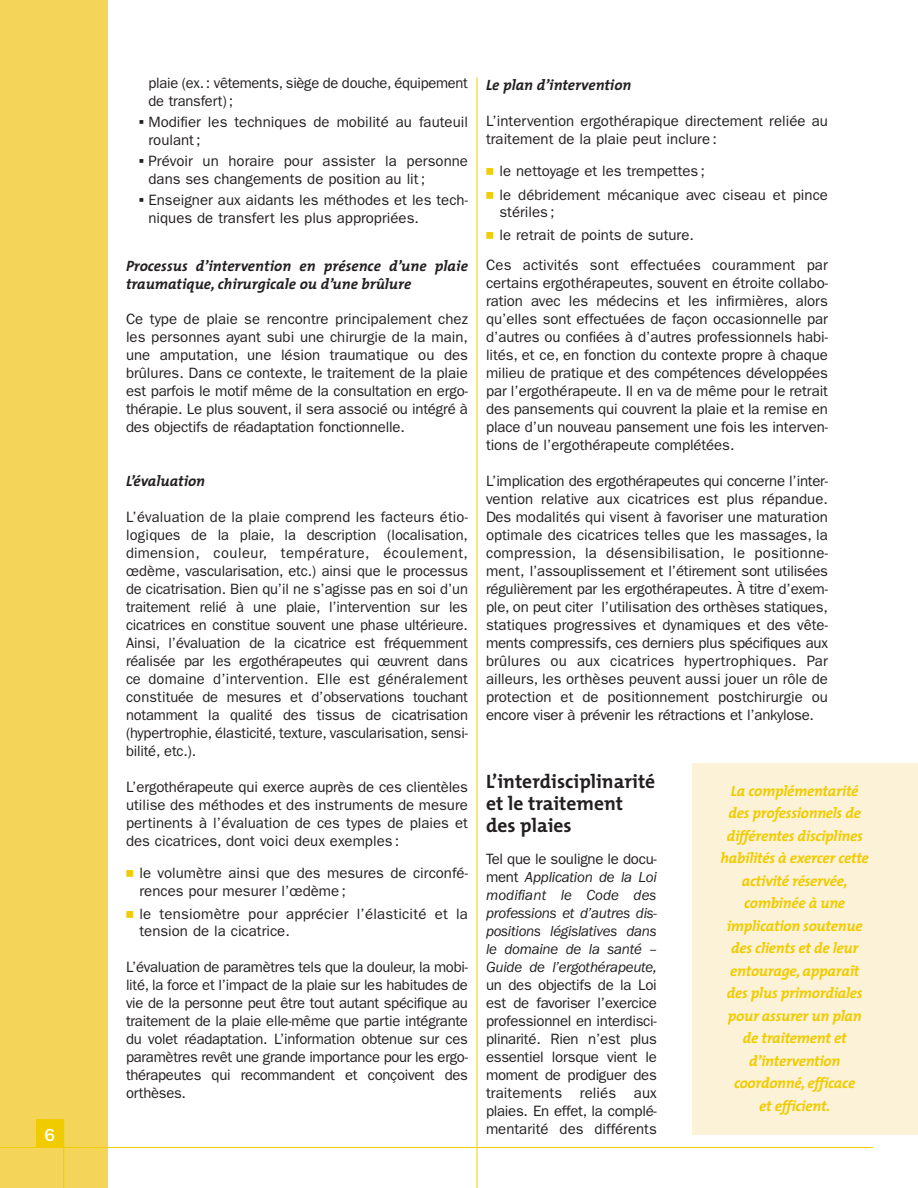
<style>
.page{position:relative;width:918px;height:1188px;background:#fff}
.page>*{position:absolute;margin:0;border:0;box-sizing:border-box;transform-origin:0 0}
.t1{font:700 19.5px/22.5px "The Mix";color:#231f20}
.t2{font:500 18px "Franklin Gothic";color:#fff}
.t3{font:15px/18px "Franklin Gothic";color:#231f20}
.t4{font:italic 700 15px/22.5px "The Mix";letter-spacing:-.02em;color:#f0cb00;text-align:center}
.t5{font:italic 15px/18px "Franklin Gothic";letter-spacing:-.02em;color:#231f20;text-align:justify}
.t6{font:italic 700 15px/17.2px "The Mix";color:#231f20}
.s1{font-family:"Universal Newswith Comm Pi"}
.s2{font-family:"Universal Newswith Comm Pi";font-size:13.5px;color:#f0cb00}
.s3{font-style:normal}
</style>
<div class="page">
<div style="left:0;top:0;width:108px;height:1188px;background:#f5d559"></div>
<hr style="left:477px;top:77px;width:1px;height:1111px;background:#f0cb00">
<hr style="left:0;top:1147px;width:873px;height:1px;background:#f0cb00">
<div style="left:693px;top:763px;width:225px;height:372px;background:#fcf2d8"></div>
<div style="left:36px;top:1119px;width:28px;height:29px;background:#f0cb00"></div>
<hr style="left:63px;top:1119px;width:1px;height:69px;background:#f0cb00">
<p class="t2" style="left:45px;top:1128px;width:12px">6</p>
<p class="t3" style="left:148px;top:76px;width:321px;line-height:17.2px">plaie (ex.: vêtements, siège de douche, équipement de transfert);</p>
<p class="t3" style="left:148px;top:115px;width:321px;line-height:17.2px;text-indent:-9px"><span class="s1">▪</span> Modifier les techniques de mobilité au fauteuil roulant ;</p>
<p class="t3" style="left:148px;top:154px;width:321px;line-height:17.2px;text-indent:-9px"><span class="s1">▪</span> Prévoir un horaire pour assister la personne dans ses changements de position au lit ;</p>
<p class="t3" style="left:148px;top:193px;width:321px;line-height:17.2px;text-indent:-9px"><span class="s1">▪</span> Enseigner aux aidants les méthodes et les tech&shy;niques de transfert les plus appropriées.</p>
<p class="t6" style="left:126px;top:258px;width:344px">Processus d’intervention en présence d’une plaie traumatique, chirurgicale ou d’une brûlure</p>
<p class="t3" style="left:126px;top:312px;width:343px;text-align:justify">Ce type de plaie se rencontre principalement chez les personnes ayant subi une chirurgie de la main, une amputation, une lésion traumatique ou des brûlures. Dans ce contexte, le traitement de la plaie est parfois le motif même de la consultation en ergo&shy;thérapie. Le plus souvent, il sera associé ou intégré à des objectifs de réadaptation fonctionnelle.</p>
<p class="t6" style="left:126px;top:473px;width:81px">L’évaluation</p>
<p class="t3" style="left:126px;top:510px;width:344px;text-align:justify">L’évaluation de la plaie comprend les facteurs étio&shy;logiques de la plaie, la description (localisation, dimension, couleur, température, écoulement, œdème, vascularisation, etc.) ainsi que le processus de cicatrisation. Bien qu’il ne s’agisse pas en soi d’un traitement relié à une plaie, l’intervention sur les cicatrices en constitue souvent une phase ultérieure.<br>Ainsi, l’évaluation de la cicatrice est fréquemment réalisée par les ergothérapeutes qui œuvrent dans ce domaine d’intervention. Elle est généralement constituée de mesures et d’observations touchant notamment la qualité des tissus de cicatrisation (hypertrophie, élasticité, texture, vascularisation, sensi&shy;bilité, etc.).</p>
<p class="t3" style="left:126px;top:780px;width:343px;text-align:justify">L’ergothérapeute qui exerce auprès de ces clientèles utilise des méthodes et des instruments de mesure pertinents à l’évaluation de ces types de plaies et des cicatrices, dont voici deux exemples :</p>
<p class="t3" style="left:140px;top:866px;width:330px;line-height:17.2px;text-indent:-14px"><span class="s2">-</span> le volumètre ainsi que des mesures de circonfé&shy;rences pour mesurer l’œdème ;</p>
<p class="t3" style="left:140px;top:907px;width:330px;line-height:17.2px;text-indent:-14px"><span class="s2">-</span> le tensiomètre pour apprécier l’élasticité et la tension de la cicatrice.</p>
<p class="t3" style="left:126px;top:960px;width:343px;text-align:justify">L’évaluation de paramètres tels que la douleur, la mobi&shy;lité, la force et l’impact de la plaie sur les habitudes de vie de la personne peut être tout autant spécifique au traitement de la plaie elle-même que partie intégrante du volet réadaptation. L’information obtenue sur ces paramètres revêt une grande importance pour les ergo&shy;thérapeutes qui recommandent et conçoivent des orthèses.</p>
<p class="t6" style="left:486px;top:77px;width:147px">Le plan d’intervention</p>
<p class="t3" style="left:486px;top:114px;width:343px">L’intervention ergothérapique directement reliée au traitement de la plaie peut inclure :</p>
<p class="t3" style="left:486px;top:164px;width:221px"><span class="s2">-</span> le nettoyage et les trempettes ;</p>
<p class="t3" style="left:500px;top:187px;width:330px;line-height:17.2px;text-indent:-14px"><span class="s2">-</span> le débridement mécanique avec ciseau et pince stériles ;</p>
<p class="t3" style="left:486px;top:222px;width:343px;line-height:30px"><span class="s2">-</span> le retrait de points de suture.<br>Ces activités sont effectuées couramment par</p>
<p class="t3" style="left:486px;top:276px;width:344px;text-align:justify">certains ergothérapeutes, souvent en étroite collabo&shy;ration avec les médecins et les infirmières, alors qu’elles sont effectuées de façon occasionnelle par d’autres ou confiées à d’autres professionnels habi&shy;lités, et ce, en fonction du contexte propre à chaque milieu de pratique et des compétences développées par l’ergothérapeute. Il en va de même pour le retrait des pansements qui couvrent la plaie et la remise en place d’un nouveau pansement une fois les interven&shy;tions de l’ergothérapeute complétées.</p>
<p class="t3" style="left:486px;top:474px;width:344px;text-align:justify">L’implication des ergothérapeutes qui concerne l’inter&shy;vention relative aux cicatrices est plus répandue.<br>Des modalités qui visent à favoriser une maturation optimale des cicatrices telles que les massages, la compression, la désensibilisation, le positionne&shy;ment, l’assouplissement et l’étirement sont utilisées régulièrement par les ergothérapeutes. À titre d’exem&shy;ple, on peut citer l’utilisation des orthèses statiques, statiques progressives et dynamiques et des vête&shy;ments compressifs, ces derniers plus spécifiques aux brûlures ou aux cicatrices hypertrophiques. Par ailleurs, les orthèses peuvent aussi jouer un rôle de protection et de positionnement postchirurgie ou encore viser à prévenir les rétractions et l’ankylose.</p>
<h1 class="t1" style="left:486px;top:771px;width:171px">L’interdisciplinarité et le traitement des plaies</h1>
<p class="t5" style="left:486px;top:851px;width:172px"><span class="s3">Tel que le souligne le docu&shy;ment</span> Application de la Loi modifiant le Code des professions et d’autres dis&shy;positions législatives dans le domaine de la santé – Guide de l’ergothérapeute,</p>
<p class="t3" style="left:486px;top:978px;width:172px;text-align:justify">un des objectifs de la Loi est de favoriser l’exercice professionnel en interdisci&shy;plinarité. Rien n’est plus essentiel lorsque vient le moment de prodiguer des traitements reliés aux plaies. En effet, la complé&shy;mentarité des différents</p>
<p class="t4" style="left:721px;top:780px;width:150px">La complémentarité des professionnels de différentes disciplines habilités à exercer cette activité réservée, combinée à une implication soutenue des clients et de leur entourage, apparaît des plus primordiales pour assurer un plan de traitement et d’intervention coordonné, efficace<br>et efficient.</p>
</div>
